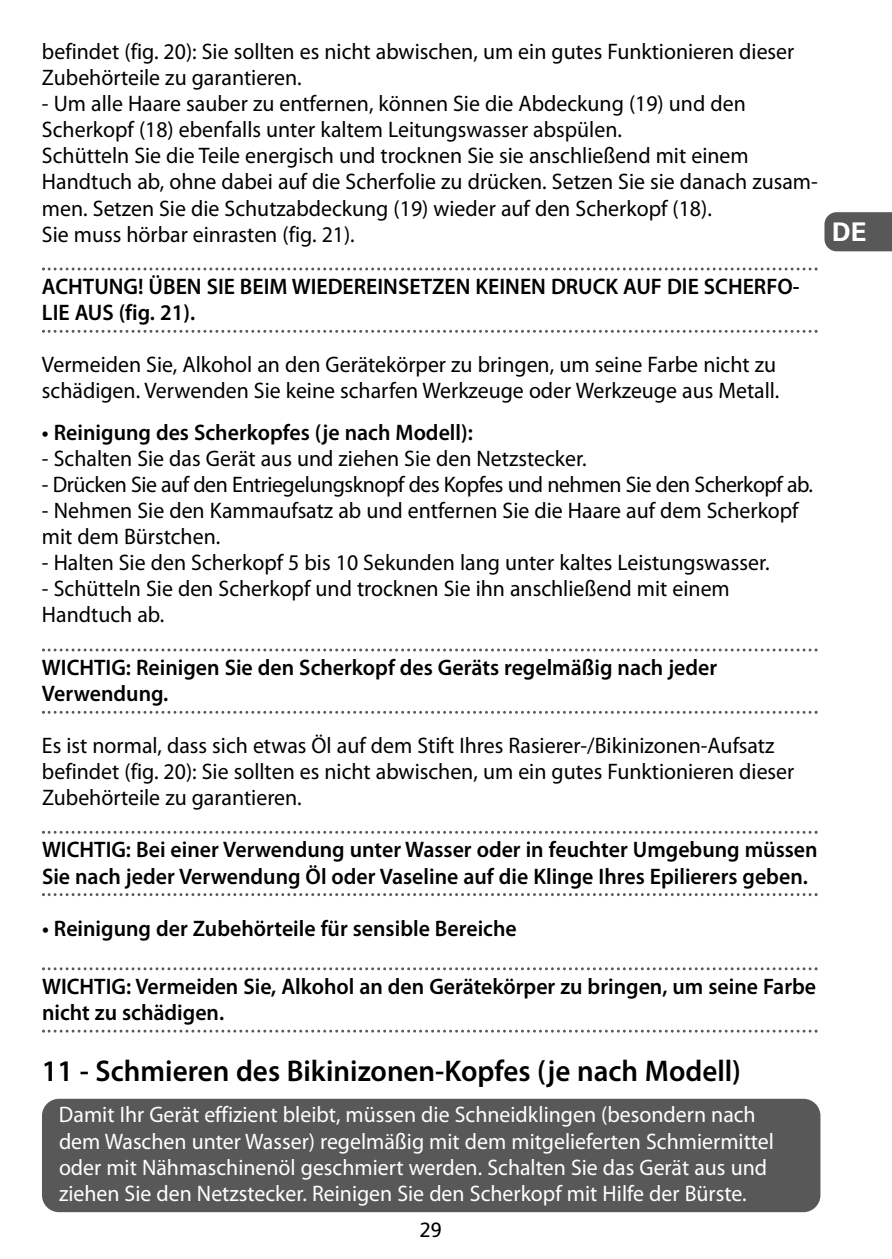
<style>
.page{position:relative;width:892px;height:1259px;background:#fff}
.page>*{position:absolute;margin:0;border:0;box-sizing:border-box;transform-origin:0 0}
.t1{font:600 30px "Myriad Pro";color:#000}
.t2{font:700 25.8px "Univers";color:#fff}
.t3{font:22.5px/26.1px "Myriad Pro";color:#000}
.t4{font:600 22.5px/26.1px "Myriad Pro";color:#000}
.t5{font:22.5px/26.1px "Myriad Pro";color:#fff}
.t6{font:22.5px "Myriad Pro";letter-spacing:-.02em;color:#000}
.t7{font:20.7px "FS Albert";color:#000}
</style>
<div class="page">
<div style="left:42px;top:1098px;width:778px;height:113px;background:#585858;border-radius:17px"></div>
<svg style="left:42px;top:648px;width:775px;height:3px"></svg>
<svg style="left:42px;top:710px;width:775px;height:3px"></svg>
<svg style="left:42px;top:830px;width:775px;height:3px"></svg>
<svg style="left:42px;top:893px;width:775px;height:3px"></svg>
<svg style="left:42px;top:967px;width:775px;height:3px"></svg>
<svg style="left:42px;top:1029px;width:775px;height:3px"></svg>
<svg style="left:42px;top:267px;width:775px;height:3px"></svg>
<svg style="left:42px;top:330px;width:775px;height:3px"></svg>
<div style="left:824px;top:212px;width:68px;height:39px;background:#585858"></div>
<p class="t3" style="left:42px;top:40px;width:754px">befindet (fig. 20): Sie sollten es nicht abwischen, um ein gutes Funktionieren dieser<br>Zubehörteile zu garantieren.</p>
<p class="t3" style="left:42px;top:92px;width:777px">- Um alle Haare sauber zu entfernen, können Sie die Abdeckung (19) und den Scherkopf (18) ebenfalls unter kaltem Leitungswasser abspülen.<br>Schütteln Sie die Teile energisch und trocknen Sie sie anschließend mit einem Handtuch ab, ohne dabei auf die Scherfolie zu drücken. Setzen Sie sie danach zusam&shy;men. Setzen Sie die Schutzabdeckung (19) wieder auf den Scherkopf (18).<br>Sie muss hörbar einrasten (fig. 21).</p>
<p class="t4" style="left:42px;top:275px;width:759px">ACHTUNG! ÜBEN SIE BEIM WIEDEREINSETZEN KEINEN DRUCK AUF DIE SCHERFO-<br>LIE AUS (fig. 21).</p>
<p class="t3" style="left:42px;top:353px;width:739px">Vermeiden Sie, Alkohol an den Gerätekörper zu bringen, um seine Farbe nicht zu schädigen. Verwenden Sie keine scharfen Werkzeuge oder Werkzeuge aus Metall.</p>
<p class="t4" style="left:42px;top:420px;width:432px">• Reinigung des Scherkopfes (je nach Modell):</p>
<p class="t3" style="left:42px;top:447px;width:546px">- Schalten Sie das Gerät aus und ziehen Sie den Netzstecker.</p>
<p class="t6" style="left:42px;top:475px;width:773px">- Drücken Sie auf den Entriegelungsknopf des Kopfes und nehmen Sie den Scherkopf ab.</p>
<p class="t3" style="left:42px;top:499px;width:758px">- Nehmen Sie den Kammaufsatz ab und entfernen Sie die Haare auf dem Scherkopf mit dem Bürstchen.</p>
<p class="t3" style="left:42px;top:551px;width:729px">- Halten Sie den Scherkopf 5 bis 10 Sekunden lang unter kaltes Leistungswasser.</p>
<p class="t3" style="left:42px;top:577px;width:689px">- Schütteln Sie den Scherkopf und trocknen Sie ihn anschließend mit einem<br>Handtuch ab.</p>
<p class="t4" style="left:42px;top:655px;width:677px">WICHTIG: Reinigen Sie den Scherkopf des Geräts regelmäßig nach jeder<br>Verwendung.</p>
<p class="t3" style="left:42px;top:734px;width:754px">Es ist normal, dass sich etwas Öl auf dem Stift Ihres Rasierer-/Bikinizonen-Aufsatz befindet (fig. 20): Sie sollten es nicht abwischen, um ein gutes Funktionieren dieser<br>Zubehörteile zu garantieren.</p>
<p class="t4" style="left:42px;top:838px;width:777px">WICHTIG: Bei einer Verwendung unter Wasser oder in feuchter Umgebung müssen<br>Sie nach jeder Verwendung Öl oder Vaseline auf die Klinge Ihres Epilierers geben.</p>
<p class="t4" style="left:42px;top:916px;width:476px">• Reinigung der Zubehörteile für sensible Bereiche</p>
<p class="t4" style="left:42px;top:975px;width:775px">WICHTIG: Vermeiden Sie, Alkohol an den Gerätekörper zu bringen, um seine Farbe nicht zu schädigen.</p>
<h1 class="t1" style="left:42px;top:1059px;width:700px">11 - Schmieren des Bikinizonen-Kopfes (je nach Modell)</h1>
<p class="t5" style="left:59px;top:1103px;width:716px">Damit Ihr Gerät effizient bleibt, müssen die Schneidklingen (besondern nach dem Waschen unter Wasser) regelmäßig mit dem mitgelieferten Schmiermittel oder mit Nähmaschinenöl geschmiert werden. Schalten Sie das Gerät aus und ziehen Sie den Netzstecker. Reinigen Sie den Scherkopf mit Hilfe der Bürste.</p>
<p class="t7" style="left:419px;top:1222px;width:25px">29</p>
<p class="t2" style="left:832px;top:222px;width:36px">DE</p>
</div>
